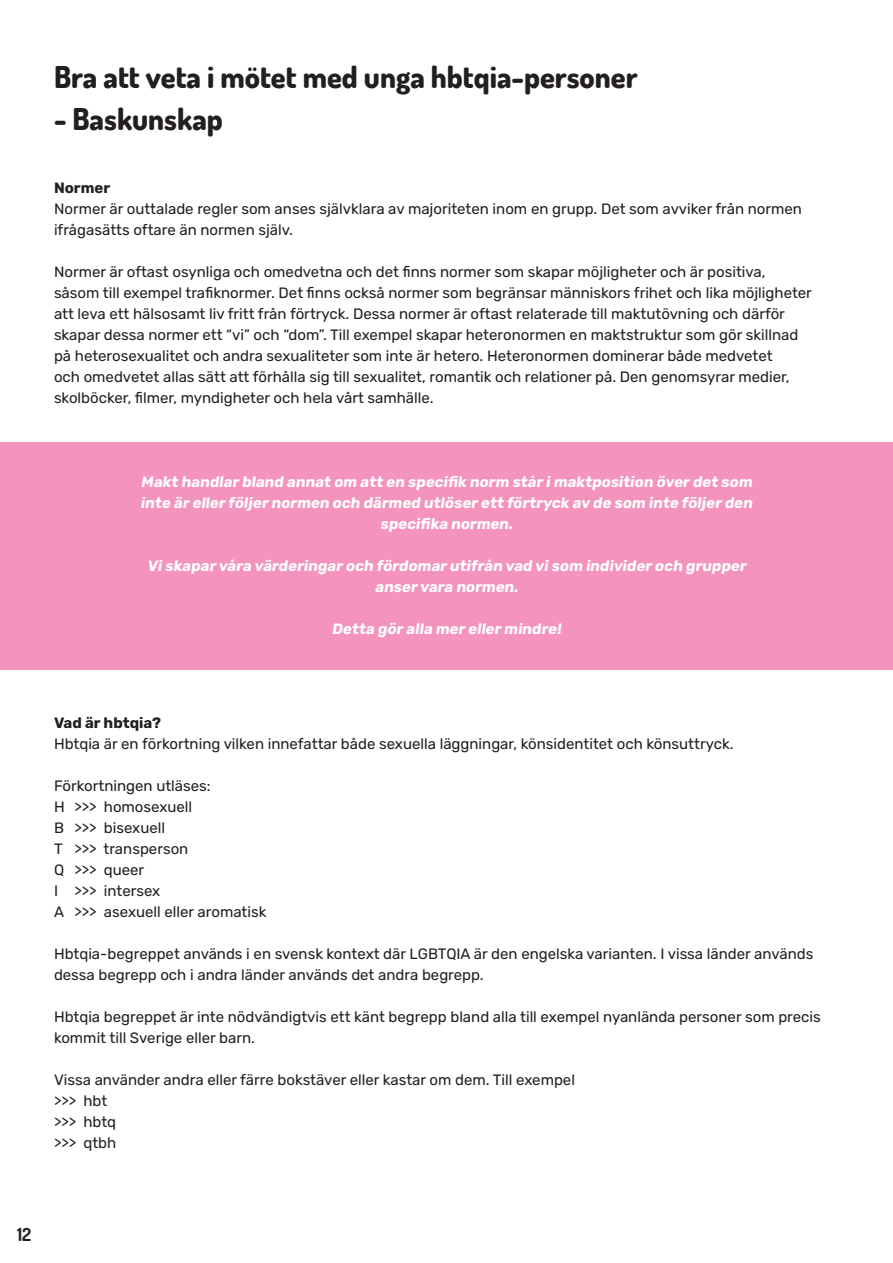
<style>
.page{position:relative;width:893px;height:1263px;background:#fff}
.page>*{position:absolute;margin:0;border:0;box-sizing:border-box;transform-origin:0 0}
.t1{font:800 30px "Dosis";color:#231f20}
.t2{font:700 18px "Dosis";color:#231f20}
.t3{font:15px/21px "Rubik";color:#231f20}
.t4{font:700 15px/21px "Rubik";color:#fff;text-align:center}
.t5{font:700 15px "Rubik";color:#231f20}
</style>
<div class="page">
<div style="left:0;top:442px;width:893px;height:228px;background:#f393be"></div>
<p class="t1" style="left:54px;top:58px;width:585px">Bra att veta i mötet med unga hbtqia-personer</p>
<p class="t1" style="left:54px;top:100px;width:170px">- Baskunskap</p>
<p class="t5" style="left:54px;top:179px;width:58px">Normer</p>
<p class="t3" style="left:54px;top:199px;width:750px">Normer är outtalade regler som anses självklara av majoriteten inom en grupp. Det som avviker från normen ifrågasätts oftare än normen själv.</p>
<p class="t3" style="left:54px;top:262px;width:759px">Normer är oftast osynliga och omedvetna och det finns normer som skapar möjligheter och är positiva, såsom till exempel trafiknormer. Det finns också normer som begränsar människors frihet och lika möjligheter att leva ett hälsosamt liv fritt från förtryck. Dessa normer är oftast relaterade till maktutövning och därför skapar dessa normer ett “vi” och “dom”. Till exempel skapar heteronormen en maktstruktur som gör skillnad på heterosexualitet och andra sexualiteter som inte är hetero. Heteronormen dominerar både medvetet<br>och omedvetet allas sätt att förhålla sig till sexualitet, romantik och relationer på. Den genomsyrar medier, skolböcker, filmer, myndigheter och hela vårt samhälle.</p>
<p class="t4" style="left:141px;top:472px;width:616px">Makt handlar bland annat om att en specifik norm står imaktposition över det som inte är eller följer normen och därmed utlöser ett förtryck av de som inte följer den specifika normen.</p>
<p class="t4" style="left:147px;top:556px;width:603px">Viskapar våra värderingar och fördomar utifrån vad visom individer och grupper anser vara normen.</p>
<p class="t4" style="left:332px;top:619px;width:233px">Detta gör alla mer eller mindre!</p>
<p class="t5" style="left:54px;top:714px;width:109px">Vad är hbtqia?</p>
<p class="t3" style="left:54px;top:734px;width:681px">Hbtqia är en förkortning vilken innefattar både sexuella läggningar, könsidentitet och könsuttryck.</p>
<p class="t3" style="left:54px;top:776px;width:158px">Förkortningen utläses:</p>
<p class="t3" style="left:54px;top:797px;width:12px">H</p>
<p class="t3" style="left:54px;top:818px;width:12px">B</p>
<p class="t3" style="left:54px;top:839px;width:10px">T</p>
<p class="t3" style="left:54px;top:860px;width:12px">Q</p>
<p class="t3" style="left:54px;top:881px;width:6px">I</p>
<p class="t3" style="left:54px;top:902px;width:12px">A</p>
<p class="t3" style="left:54px;top:944px;width:761px">Hbtqia-begreppet används i en svensk kontext där LGBTQIA är den engelska varianten. I vissa länder används dessa begrepp och i andra länder används det andra begrepp.</p>
<p class="t3" style="left:54px;top:1007px;width:768px">Hbtqia begreppet är inte nödvändigtvis ett känt begrepp bland alla till exempel nyanlända personer som precis kommit till Sverige eller barn.</p>
<p class="t3" style="left:54px;top:1070px;width:522px">Vissa använder andra eller färre bokstäver eller kastar om dem. Till exempel</p>
<p class="t3" style="left:54px;top:1091px;width:55px">&gt;&gt;&gt; hbt</p>
<p class="t3" style="left:54px;top:1112px;width:64px">&gt;&gt;&gt; hbtq</p>
<p class="t3" style="left:54px;top:1133px;width:64px">&gt;&gt;&gt; qtbh</p>
<p class="t3" style="left:74px;top:797px;width:119px">&gt;&gt;&gt; homosexuell</p>
<p class="t3" style="left:74px;top:818px;width:92px">&gt;&gt;&gt; bisexuell</p>
<p class="t3" style="left:74px;top:839px;width:115px">&gt;&gt;&gt; transperson</p>
<p class="t3" style="left:74px;top:860px;width:71px">&gt;&gt;&gt; queer</p>
<p class="t3" style="left:74px;top:881px;width:87px">&gt;&gt;&gt; intersex</p>
<p class="t3" style="left:74px;top:902px;width:194px">&gt;&gt;&gt; asexuell eller aromatisk</p>
<p class="t2" style="left:17px;top:1223px;width:16px">12</p>
</div>
